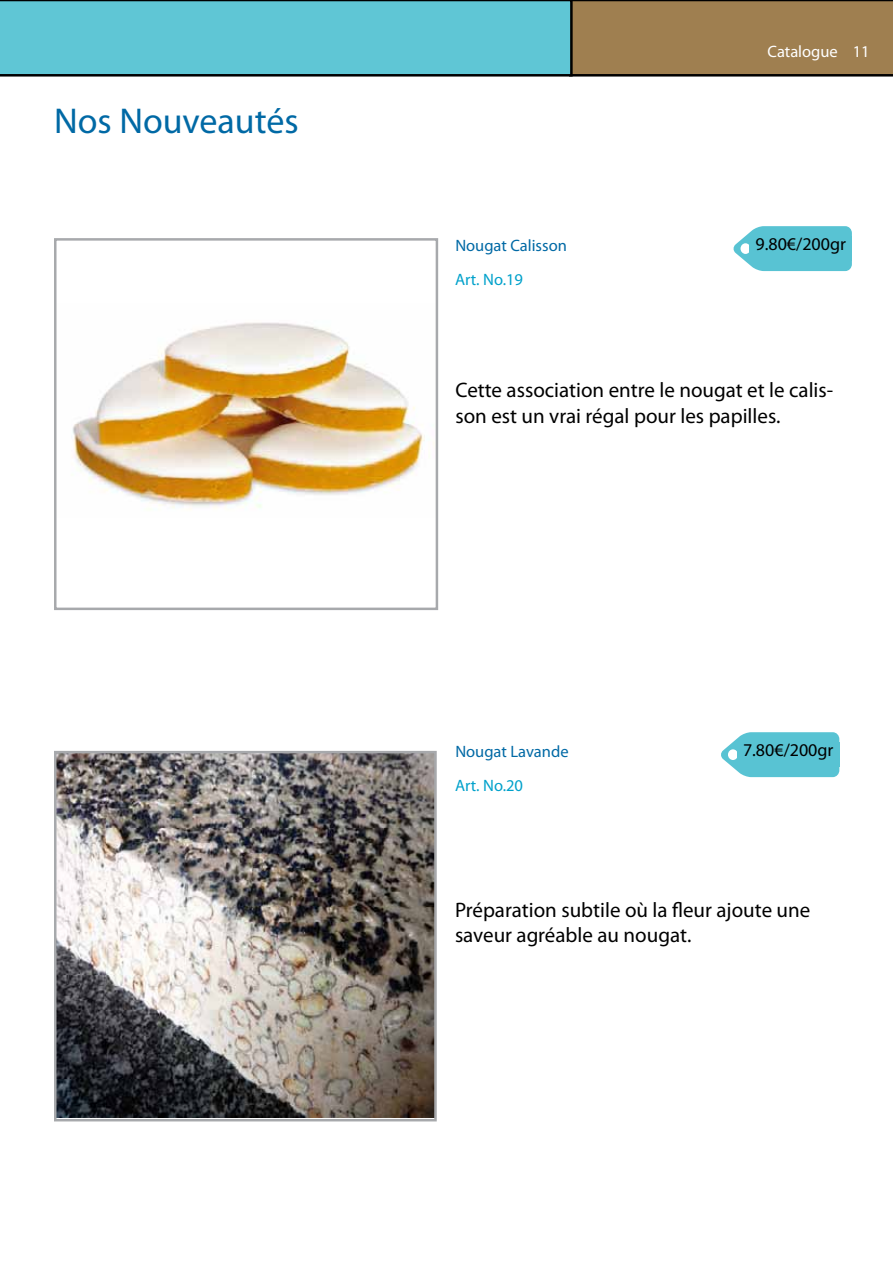
<style>
.page{position:relative;width:893px;height:1263px;background:#fff}
.page>*{position:absolute;margin:0;border:0;box-sizing:border-box;transform-origin:0 0}
.t1{font:36px "Myriad Pro";color:#0069a5}
.t2{font:21px/25.2px "Myriad Pro";color:#000}
.t3{font:18px "Myriad Pro";color:#000}
.t4{font:16.5px "Myriad Pro";color:#0069a5}
.t5{font:16.5px "Myriad Pro";color:#00a1cb}
.t6{font:16.5px "Myriad Pro";color:#fff}
</style>
<div class="page">
<img style="left:72px;top:322px;width:362px;height:188px">
<div style="left:54px;top:238px;width:384px;height:372px;border:2px solid #a7a9ac"></div>
<img style="left:57px;top:754px;width:377px;height:364px">
<div style="left:54px;top:751px;width:383px;height:370px;border:2px solid #a7a9ac"></div>
<svg style="left:733px;top:226px;width:119px;height:45px"></svg>
<div style="left:749px;top:237px;width:103px;height:24px;background:#58c3d3"></div>
<svg style="left:721px;top:732px;width:118px;height:45px"></svg>
<div style="left:737px;top:743px;width:102px;height:24px;background:#58c3d3"></div>
<svg style="left:0;top:0;width:893px;height:77px"></svg>
<h1 class="t1" style="left:54px;top:99px;width:246px">Nos Nouveautés</h1>
<p class="t4" style="left:455px;top:235px;width:113px">Nougat Calisson</p>
<p class="t5" style="left:455px;top:269px;width:70px">Art. No.19</p>
<p class="t6" style="left:767px;top:41px;width:104px">Catalogue 11</p>
<p class="t3" style="left:755px;top:233px;width:92px">9.80€/200gr</p>
<p class="t2" style="left:455px;top:377px;width:379px">Cette association entre le nougat et le calis&shy;son est un vrai régal pour les papilles.</p>
<p class="t4" style="left:455px;top:741px;width:115px">Nougat Lavande</p>
<p class="t5" style="left:455px;top:775px;width:70px">Art. No.20</p>
<p class="t3" style="left:743px;top:739px;width:92px">7.80€/200gr</p>
<p class="t2" style="left:455px;top:897px;width:357px">Préparation subtile où la fleur ajoute une saveur agréable au nougat.</p>
</div>
